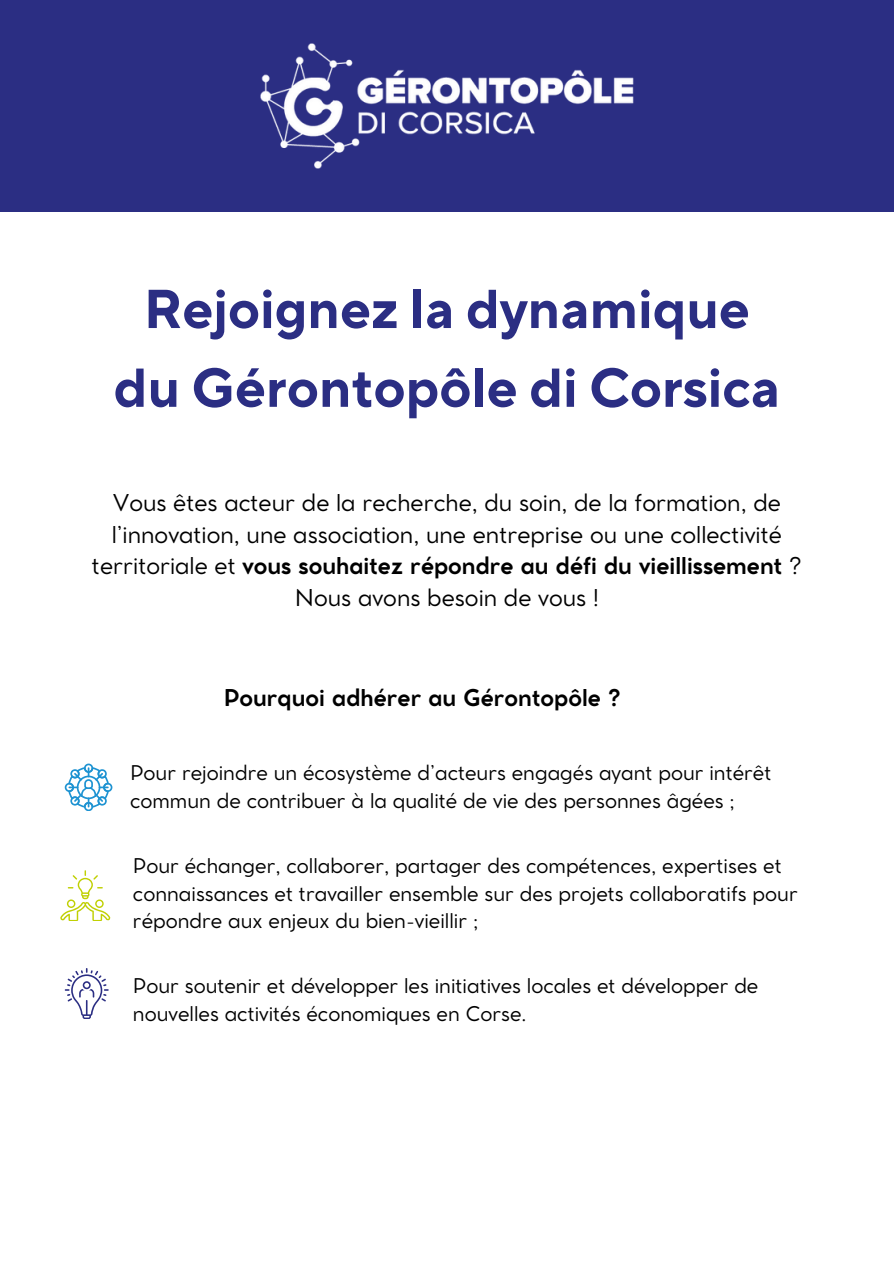
<style>
.page{position:relative;width:894px;height:1264px;background:#fff}
.page>*{position:absolute;margin:0;border:0;box-sizing:border-box;transform-origin:0 0}
.t1{font:700 54.6px/78.8px "TT Norms Pro";color:#2b2e83;text-align:center}
.t2{font:22.8px/31.5px "Cocomat Pro";color:#000;text-align:center}
.t3{font:700 22.8px "Cocomat Pro";color:#000}
.t4{font:20.1px/27.6px "Cocomat Pro";color:#000}
.s1{font-weight:700}
</style>
<div class="page">
<svg style="left:65px;top:763px;width:47px;height:47px"></svg>
<svg style="left:60px;top:870px;width:50px;height:50px"></svg>
<svg style="left:65px;top:968px;width:44px;height:50px"></svg>
<div style="left:0;top:0;width:893px;height:211px;background:#2b2e83"></div>
<img style="left:260px;top:43px;width:373px;height:125px">
<h1 class="t1" style="left:113px;top:272px;width:668px">Rejoignez la dynamique du Gérontopôle di Corsica</h1>
<p class="t2" style="left:92px;top:489px;width:711px">Vous êtes acteur de la recherche, du soin, de la formation, de l’innovation, une association, une entreprise ou une collectivité territoriale et <span class="s1">vous souhaitez répondre au défi du vieillissement</span> ?<br>Nous avons besoin de vous !</p>
<p class="t3" style="left:223px;top:689px;width:398px">Pourquoi adhérer au Gérontopôle ?</p>
<p class="t4" style="left:130px;top:761px;width:642px">Pour rejoindre un écosystème d’acteurs engagés ayant pour intérêt commun de contribuer à la qualité de vie des personnes âgées ;</p>
<h2 class="t4" style="left:133px;top:853px;width:666px">Pour échanger, collaborer, partager des compétences, expertises et connaissances et travailler ensemble sur des projets collaboratifs pour répondre aux enjeux du bien-vieillir ;</h2>
<p class="t4" style="left:133px;top:973px;width:626px">Pour soutenir et développer les initiatives locales et développer de nouvelles activités économiques en Corse.</p>
</div>
